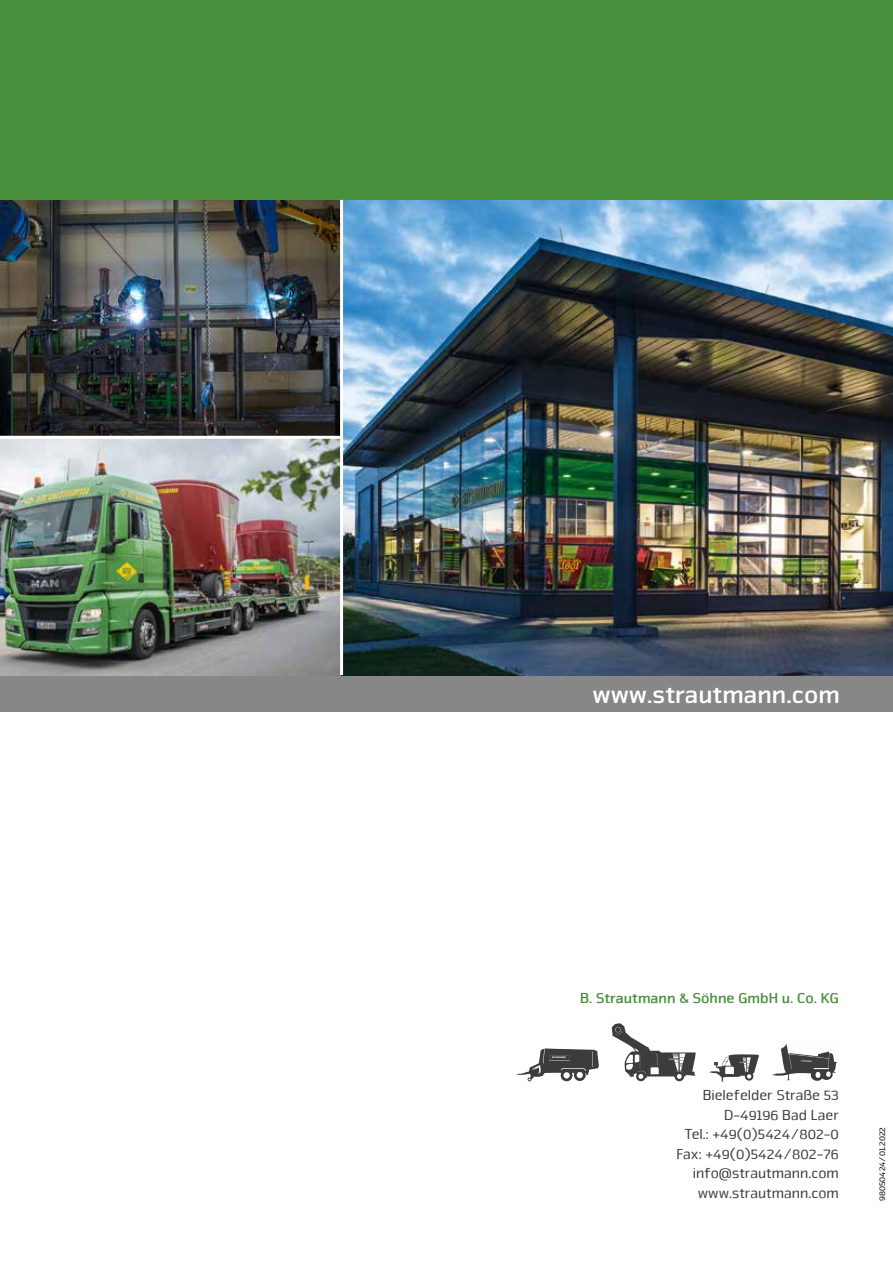
<style>
.page{position:relative;width:893px;height:1263px;background:#fff}
.page>*{position:absolute;margin:0;border:0;box-sizing:border-box;transform-origin:0 0}
.t1{font:700 25.5px "Nuri Pro";color:#fff}
.t2{font:15px/19.5px "Nuri";color:#3c3c3b;text-align:right}
.t3{font:700 15px "Nuri";color:#48903c}
.t4{font:9px "Nuri Pro";color:#000}
</style>
<div class="page">
<svg style="left:516px;top:1048px;width:83px;height:33px"></svg>
<svg style="left:772px;top:1044px;width:65px;height:37px"></svg>
<svg style="left:612px;top:1023px;width:84px;height:58px"></svg>
<svg style="left:708px;top:1054px;width:51px;height:27px"></svg>
<div style="left:0;top:675px;width:893px;height:36px;background:#878787"></div>
<img style="left:0;top:200px;width:893px;height:475px">
<div style="left:0;top:0;width:893px;height:200px;background:#48903c"></div>
<hr style="left:0;top:436px;width:342px;height:3px;background:#fff">
<hr style="left:340px;top:200px;width:3px;height:475px;background:#fff">
<h1 class="t1" style="left:592px;top:679px;width:249px">www.strautmann.com</h1>
<p class="t3" style="left:580px;top:989px;width:260px">B. Strautmann &amp; Söhne GmbH u. Co. KG</p>
<p class="t2" style="left:677px;top:1085px;width:164px">Bielefelder Straße 53<br>D-49196 Bad Laer<br>Tel.: +49(0)5424/802-0<br>Fax: +49(0)5424/802-76 info@strautmann.com www.strautmann.com</p>
<p class="t4" style="left:877px;top:1201px;width:75px;rotate:-90deg">98050424/01.2022</p>
</div>
